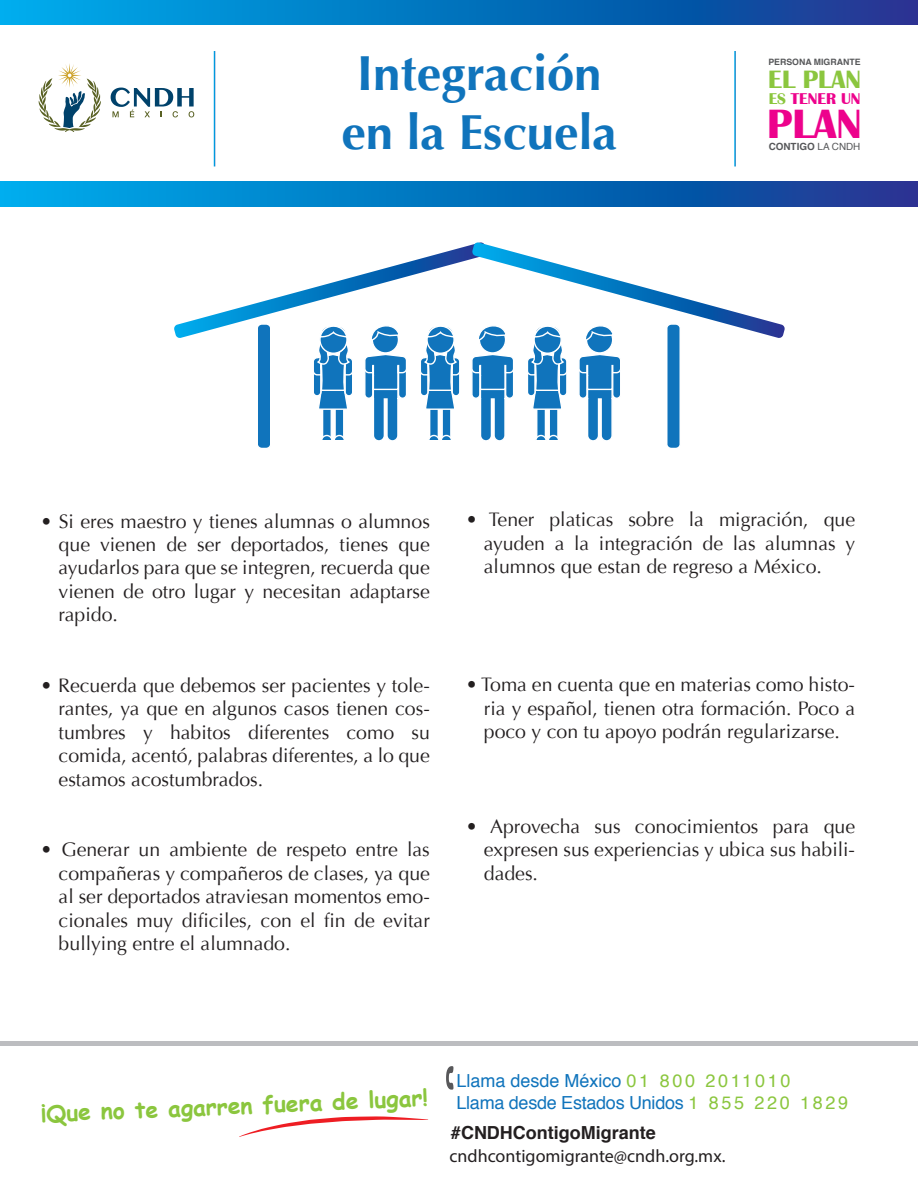
<style>
.page{position:relative;width:918px;height:1188px;background:#fff}
.page>*{position:absolute;margin:0;border:0;box-sizing:border-box;transform-origin:0 0}
.t1{font:700 49.05px/58.9px "Optima";color:#1074bc;text-align:center}
.t2{font:700 42.15px "Britannic";color:#ed028c}
.t3{font:700 25.8px "Britannic";color:#8bc63e}
.t4{font:700 22.8px "Comic Sans MS";color:#8bc63e}
.t5{font:19.5px/23.4px "Optima";color:#231f20;text-align:justify}
.t6{font:18px/21.6px "Helvetica";color:#1074bc}
.t7{font:18px "Myriad Pro";color:#231f20}
.t8{font:700 18px "Helvetica";color:#231f20}
.t9{font:700 16.05px "Britannic";color:#ed028c}
.t10{font:700 9.9px "Helvetica";color:#57585a}
.t11{font:700 8.7px "Helvetica";color:#57585a}
.s1{color:#8bc63e}
.s2{font-weight:400}
</style>
<div class="page">
<svg style="left:239px;top:1116px;width:189px;height:21px"></svg>
<svg style="left:446px;top:1066px;width:8px;height:24px"></svg>
<svg style="left:39px;top:63px;width:62px;height:69px"></svg>
<svg style="left:111px;top:88px;width:83px;height:29px"></svg>
<hr style="left:0;top:1041px;width:918px;height:4px;background:#bcbdc0">
<svg style="left:0;top:0;width:918px;height:25px;background:#0671bd"></svg>
<svg style="left:0;top:182px;width:918px;height:24px;background:#0671bd"></svg>
<svg style="left:174px;top:242px;width:611px;height:199px"></svg>
<div style="left:667px;top:324px;width:13px;height:124px;background:#1074bc;border-radius:5px"></div>
<div style="left:666px;top:323px;width:15px;height:126px;border:1px solid #fff;border-radius:5px"></div>
<div style="left:257px;top:324px;width:14px;height:124px;background:#1074bc;border-radius:5px"></div>
<div style="left:257px;top:323px;width:14px;height:126px;border:1px solid #fff;border-radius:5px"></div>
<h1 class="t1" style="left:341px;top:45px;width:277px">Integración en la Escuela</h1>
<p class="t11" style="left:768px;top:55px;width:94px">PERSONA MIGRANTE</p>
<h3 class="t3" style="left:768px;top:65px;width:94px">EL PLAN</h3>
<h2 class="t2" style="left:767px;top:100px;width:96px">PLAN</h2>
<p class="t9" style="left:769px;top:89px;width:93px"><span class="s1">ES</span> TENER UN</p>
<p class="t10" style="left:769px;top:139px;width:93px">CONTIGO <span class="s2">LA CNDH</span></p>
<p class="t5" style="left:59px;top:510px;width:373px;text-indent:-18px">• Si eres maestro y tienes alumnas o alumnos que vienen de ser deportados, tienes que ayudarlos para que se integren, recuerda que vienen de otro lugar y necesitan adaptarse rapido.</p>
<p class="t5" style="left:59px;top:674px;width:373px;text-indent:-18px">• Recuerda que debemos ser pacientes y tole&shy;rantes, ya que en algunos casos tienen cos&shy;tumbres y habitos diferentes como su comida, acentó, palabras diferentes, a lo que estamos acostumbrados.</p>
<p class="t5" style="left:59px;top:838px;width:373px;text-indent:-18px">• Generar un ambiente de respeto entre las compañeras y compañeros de clases, ya que al ser deportados atraviesan momentos emo&shy;cionales muy dificiles, con el fin de evitar bullying entre el alumnado.</p>
<p class="t5" style="left:484px;top:508px;width:373px;text-indent:-18px">• Tener platicas sobre la migración, que ayuden a la integración de las alumnas y alumnos que estan de regreso a México.</p>
<p class="t5" style="left:484px;top:673px;width:373px;text-indent:-18px">• Toma en cuenta que en materias como histo&shy;ria y español, tienen otra formación. Poco a poco y con tu apoyo podrán regularizarse.</p>
<p class="t5" style="left:484px;top:815px;width:373px;text-indent:-18px">• Aprovecha sus conocimientos para que expresen sus experiencias y ubica sus habili&shy;dades.</p>
<p class="t4" style="left:40px;top:1095px;width:389px;rotate:-2deg">¡Que no te agarren fuera de lugar!</p>
<p class="t6" style="left:456px;top:1070px;width:393px">Llama desde México <span class="s1">01 800 2011010<br></span>Llama desde Estados Unidos <span class="s1">1 8 5 5 2 2 0 1 8 2 9</span></p>
<p class="t7" style="left:449px;top:1144px;width:277px">cndhcontigomigrante@cndh.org.mx.</p>
<p class="t8" style="left:451px;top:1118px;width:206px">#CNDHContigoMigrante</p>
</div>
